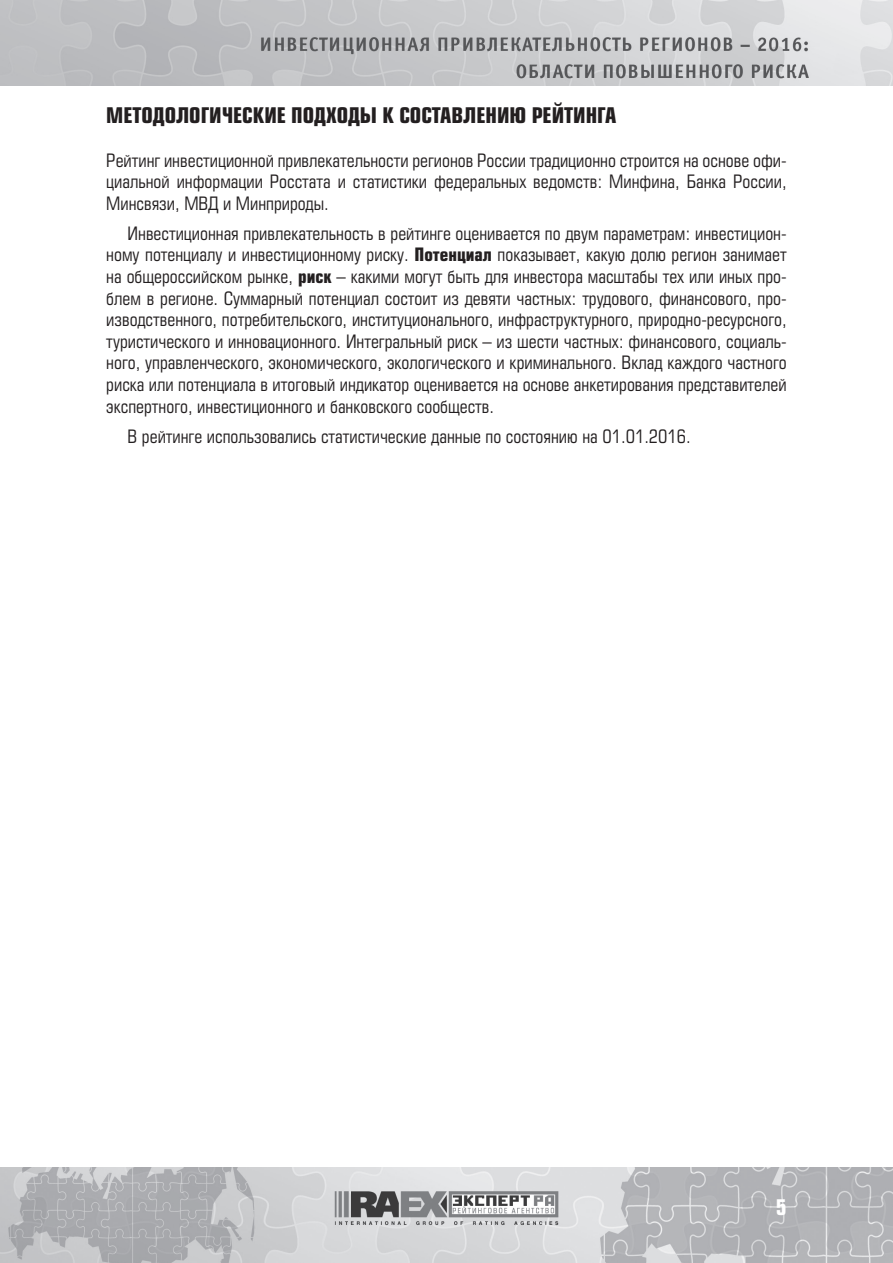
<style>
.page{position:relative;width:893px;height:1263px;background:#fff}
.page>*{position:absolute;margin:0;border:0;box-sizing:border-box;transform-origin:0 0}
.t1{font:700 21px "Europe Cond";color:#231f20}
.t2{font:700 21px "Europe Cond";color:#fff}
.t3{font:18px/21.6px "Europe Cond";color:#231f20;text-align:justify}
.s1{font-weight:700}
</style>
<div class="page">
<img style="left:0;top:1167px;width:893px;height:96px">
<img style="left:0;top:0;width:893px;height:85px">
<p class="t1" style="left:106px;top:102px;width:511px">МЕТОДОЛОГИЧЕСКИЕ ПОДХОДЫ К СОСТАВЛЕН ИЮ РЕЙТИНГА</p>
<p class="t3" style="left:106px;top:149px;width:682px">Рейтинг инвестиционной привлекательности регионов России традиционно строится на основе офи&shy;циальной информации Росстата и статистики федеральных ведомств: Минфина, Банка России, Минсвязи, МВД и Минприроды.</p>
<p class="t3" style="left:106px;top:222px;width:682px;text-indent:21px">Инвестиционная привлекательность в рейтинге оценивается по двум параметрам: инвестицион&shy;ному потенциалу и инвестиционному риску. <span class="s1">Потенциал</span> показывает, какую долю регион занимает на общероссийском рынке, <span class="s1">риск</span> – какими могут быть для инвестора масштабы тех или иных про&shy;блем в регионе. Суммарный потенциал состоит из девяти частных: трудового, финансового, про&shy;изводственного, потребительского, институционального, инфраструктурного, природно-ресурсного, туристического и инновационного. Интегральный риск – из шести частных: финансового, социаль&shy;ного, управленческого, экономического, экологического и криминального. Вклад каждого частного риска или потенциала в итоговый индикатор оценивается на основе анкетирования представителей экспертного, инвестиционного и банковского сообществ.</p>
<p class="t3" style="left:128px;top:425px;width:565px">В рейтинге использовались статистические данные по состоянию на 01.01.2016.</p>
<p class="t2" style="left:776px;top:1193px;width:12px">5</p>
</div>
